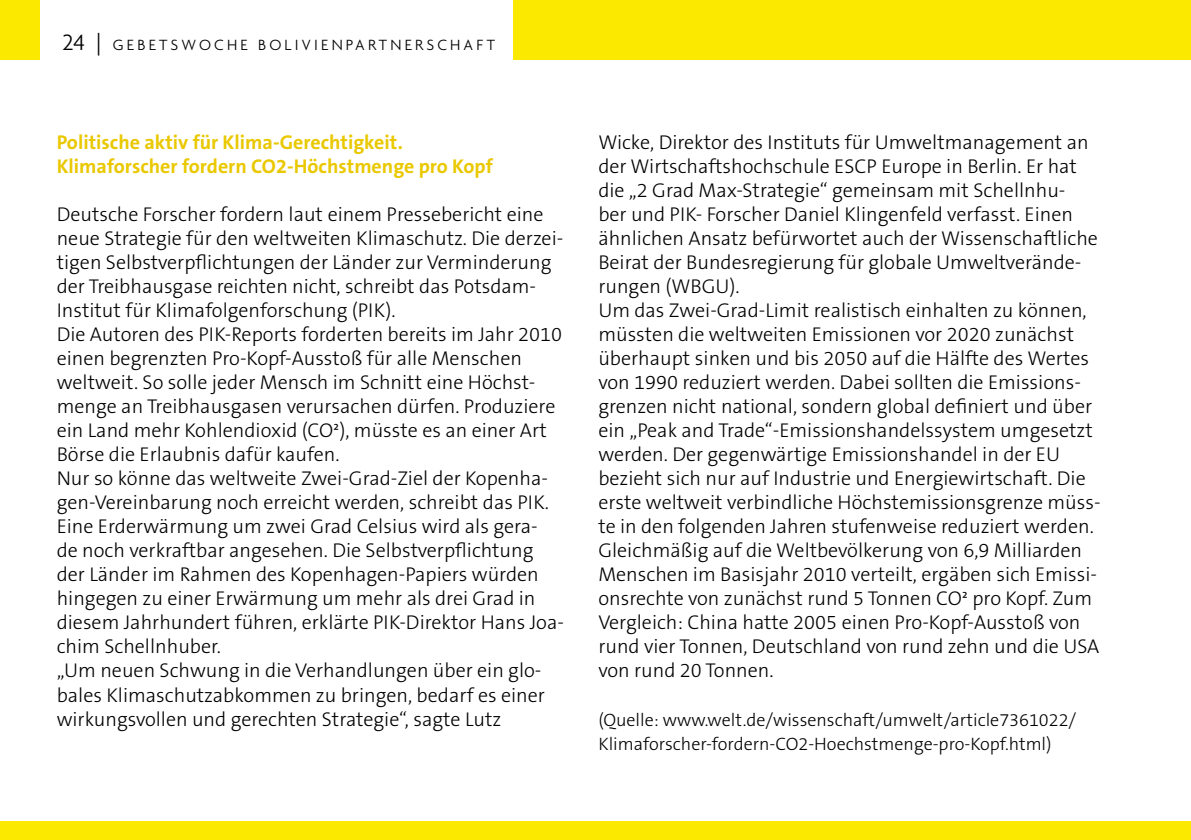
<style>
.page{position:relative;width:1191px;height:840px;background:#fff}
.page>*{position:absolute;margin:0;border:0;box-sizing:border-box;transform-origin:0 0}
.t1{font:300 20px/24px "The Sans B3";color:#000}
.t2{font:700 20px/24px "The Sans B7";color:#eac800}
.t3{font:300 18px/24px "The Sans B3";color:#000}
.t4{font:300 16px "Agenda";letter-spacing:.2em;color:#000}
.s1{font-size:24px}
</style>
<div class="page">
<div style="left:0;top:821px;width:1191px;height:18px;background:#fce900"></div>
<div style="left:513px;top:0;width:678px;height:60px;background:#fce900"></div>
<div style="left:0;top:0;width:40px;height:60px;background:#fce900"></div>
<hr style="left:1190px;top:0;width:1px;height:60px;background:#e3000f">
<p class="t4" style="left:62px;top:35px;width:434px"><span class="s1">24 |</span> GEBETSWOCHE BOLIVIENPARTNERSCHAFT</p>
<p class="t2" style="left:57px;top:131px;width:437px">Politische aktiv für Klima-Gerechtigkeit.<br>Klimaforscher fordern CO2-Höchstmenge pro Kopf</p>
<p class="t1" style="left:57px;top:203px;width:509px">Deutsche Forscher fordern laut einem Pressebericht eine neue Strategie für den weltweiten Klimaschutz. Die derzei&shy;tigen Selbstverpflichtungen der Länder zur Verminderung der Treibhausgase reichten nicht, schreibt das Potsdam-Institut für Klimafolgenforschung (PIK).<br>Die Autoren des PIK-Reports forderten bereits im Jahr 2010 einen begrenzten Pro-Kopf-Ausstoß für alle Menschen weltweit. So solle jeder Mensch im Schnitt eine Höchst&shy;menge an Treibhausgasen verursachen dürfen. Produziere ein Land mehr Kohlendioxid (CO²), müsste es an einer Art Börse die Erlaubnis dafür kaufen.<br>Nur so könne das weltweite Zwei-Grad-Ziel der Kopenha&shy;gen-Vereinbarung noch erreicht werden, schreibt das PIK.<br>Eine Erderwärmung um zwei Grad Celsius wird als gera-<br>de noch verkraftbar angesehen. Die Selbstverpflichtung der Länder im Rahmen des Kopenhagen-Papiers würden hingegen zu einer Erwärmung um mehr als drei Grad in diesem Jahrhundert führen, erklärte PIK-Direktor Hans Joa&shy;chim Schellnhuber.<br>„Um neuen Schwung in die Verhandlungen über ein glo&shy;bales Klimaschutzabkommen zu bringen, bedarf es einer wirkungsvollen und gerechten Strategie“, sagte Lutz</p>
<p class="t1" style="left:598px;top:131px;width:504px">Wicke, Direktor des Instituts für Umweltmanagement an der Wirtschaftshochschule ESCP Europe in Berlin. Er hat die „2 Grad Max-Strategie“ gemeinsam mit Schellnhu-<br>ber und PIK- Forscher Daniel Klingenfeld verfasst. Einen ähnlichen Ansatz befürwortet auch der Wissenschaftliche Beirat der Bundesregierung für globale Umweltverände&shy;rungen (WBGU).<br>Um das Zwei-Grad-Limit realistisch einhalten zu können, müssten die weltweiten Emissionen vor 2020 zunächst überhaupt sinken und bis 2050 auf die Hälfte des Wertes von 1990 reduziert werden. Dabei sollten die Emissions&shy;grenzen nicht national, sondern global definiert und über ein „Peak and Trade“-Emissionshandelssystem umgesetzt werden. Der gegenwärtige Emissionshandel in der EU bezieht sich nur auf Industrie und Energiewirtschaft. Die erste weltweit verbindliche Höchstemissionsgrenze müss&shy;te in den folgenden Jahren stufenweise reduziert werden.<br>Gleichmäßig auf die Weltbevölkerung von 6,9 Milliarden Menschen im Basisjahr 2010 verteilt, ergäben sich Emissi&shy;onsrechte von zunächst rund 5 Tonnen CO² pro Kopf. Zum Vergleich: China hatte 2005 einen Pro-Kopf-Ausstoß von rund vier Tonnen, Deutschland von rund zehn und die USA von rund 20 Tonnen.</p>
<p class="t3" style="left:598px;top:707px;width:479px">(Quelle: www.welt.de/wissenschaft/umwelt/article7361022/<br>Klimaforscher-fordern-CO2-Hoechstmenge-pro-Kopf.html)</p>
</div>
